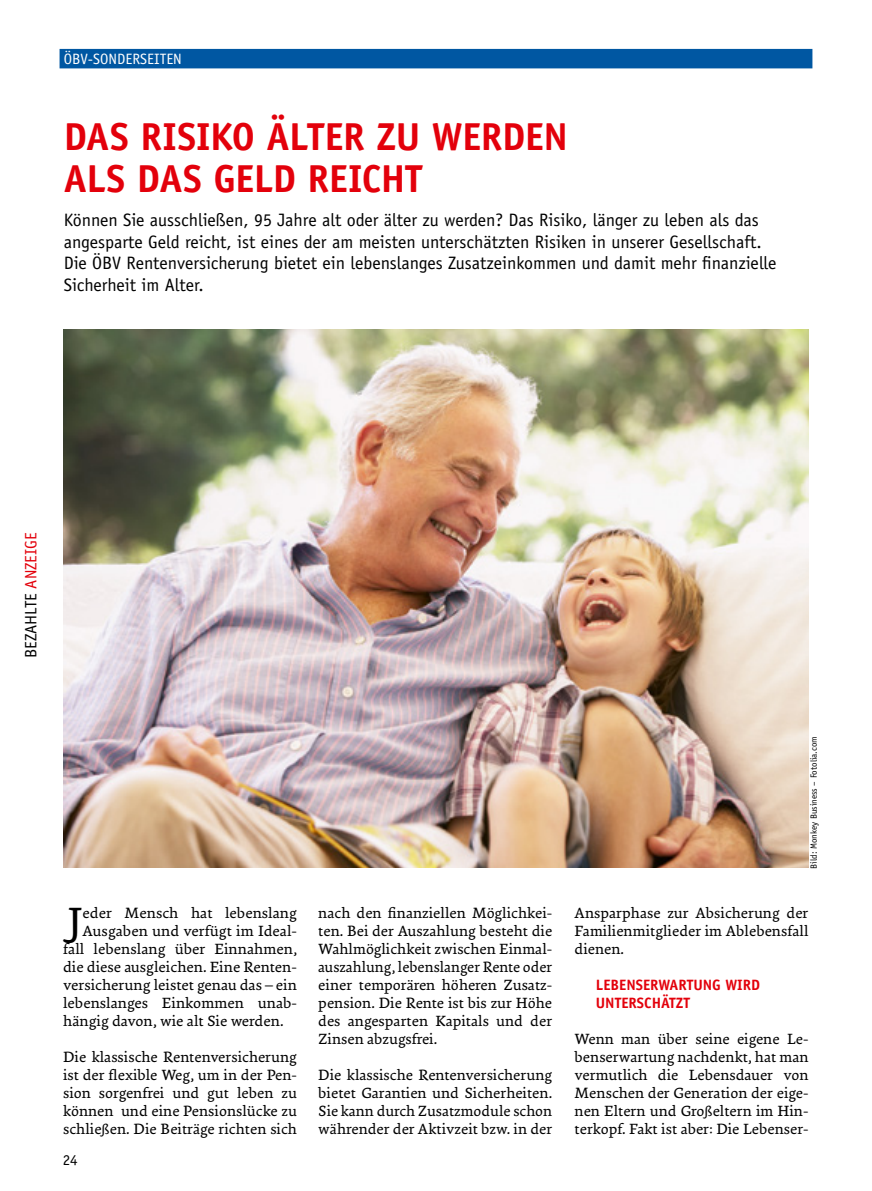
<style>
.page{position:relative;width:872px;height:1191px;background:#fff}
.page>*{position:absolute;margin:0;border:0;box-sizing:border-box;transform-origin:0 0}
.t1{font:41.4px "Ginkgo LT Pro";color:#000}
.t2{font:700 39px/42px "Officina Sans Std";letter-spacing:-.01em;color:#e3000b}
.t3{font:18px/21.6px "Officina Sans Std";color:#000}
.t4{font:16.5px "Officina Sans Std";color:#000}
.t5{font:15px/18px "Ginkgo LT Pro";color:#000;text-align:justify}
.t6{font:700 15px/18px "Officina Sans Std";color:#e3000b}
.t7{font:15px "Officina Sans Std";color:#fff}
.t8{font:15px "Officina Sans Std";color:#000}
.t9{font:9px "Officina Sans Std";color:#000}
.s1{color:#e3000b}
</style>
<div class="page">
<div style="left:60px;top:49px;width:752px;height:19px;background:#0057a2"></div>
<img style="left:64px;top:330px;width:744px;height:537px">
<p class="t7" style="left:64px;top:50px;width:120px">ÖBV-SONDERSEITEN</p>
<h2 class="t2" style="left:64px;top:115px;width:506px">DAS RISIKO ÄLTER ZU WERDEN<br>ALS DAS GELD REICHT</h2>
<p class="t3" style="left:64px;top:209px;width:714px">Können Sie ausschließen, 95 Jahre alt oder älter zu werden? Das Risiko, länger zu leben als das angesparte Geld reicht, ist eines der am meisten unterschätzten Risiken in unserer Gesellschaft.<br>Die ÖBV Rentenversicherung bietet ein lebenslanges Zusatzeinkommen und damit mehr finanzielle Sicherheit im Alter.</p>
<p class="t4" style="left:21px;top:658px;width:127px;rotate:-90deg">BEZAHLTE <span class="s1">ANZEIGE</span></p>
<h1 class="t1" style="left:67px;top:896px;width:17px">J</h1>
<p class="t5" style="left:83px;top:904px;width:216px">eder Mensch hat lebenslang</p>
<p class="t5" style="left:83px;top:922px;width:216px">Ausgaben und verfügt im Ideal-</p>
<p class="t5" style="left:63px;top:940px;width:235px">fall lebenslang über Einnahmen,</p>
<p class="t5" style="left:63px;top:958px;width:235px">die diese ausgleichen. Eine Renten-</p>
<p class="t5" style="left:63px;top:976px;width:235px">versicherung leistet genau das – ein</p>
<p class="t5" style="left:63px;top:994px;width:235px">lebenslanges Einkommen unab-</p>
<p class="t5" style="left:63px;top:1012px;width:222px">hängig davon, wie alt Sie werden.</p>
<p class="t5" style="left:63px;top:1048px;width:235px">Die klassische Rentenversicherung ist der flexible Weg, um in der Pen&shy;sion sorgenfrei und gut leben zu können und eine Pensionslücke zu schließen. Die Beiträge richten sich</p>
<p class="t8" style="left:63px;top:1150px;width:16px">24</p>
<p class="t5" style="left:318px;top:904px;width:235px">nach den finanziellen Möglichkei&shy;ten. Bei der Auszahlung besteht die Wahlmöglichkeit zwischen Einmal&shy;auszahlung, lebenslanger Rente oder einer temporären höheren Zusatz&shy;pension. Die Rente ist bis zur Höhe des angesparten Kapitals und der Zinsen abzugsfrei.</p>
<p class="t5" style="left:318px;top:1066px;width:235px">Die klassische Rentenversicherung bietet Garantien und Sicherheiten.<br>Sie kann durch Zusatzmodule schon währender der Aktivzeit bzw. in der</p>
<p class="t9" style="left:808px;top:868px;width:134px;rotate:-90deg">Bild: Monkey Business – Fotolia.com</p>
<p class="t5" style="left:574px;top:904px;width:235px">Ansparphase zur Absicherung der Familienmitglieder im Ablebensfall dienen.</p>
<p class="t6" style="left:596px;top:976px;width:166px">LEBENSERWARTUNG WIRD<br>UNTERSCHÄTZT</p>
<p class="t5" style="left:574px;top:1030px;width:235px">Wenn man über seine eigene Le&shy;benserwartung nachdenkt, hat man vermutlich die Lebensdauer von Menschen der Generation der eige&shy;nen Eltern und Großeltern im Hin&shy;terkopf. Fakt ist aber: Die Lebenser-</p>
</div>
